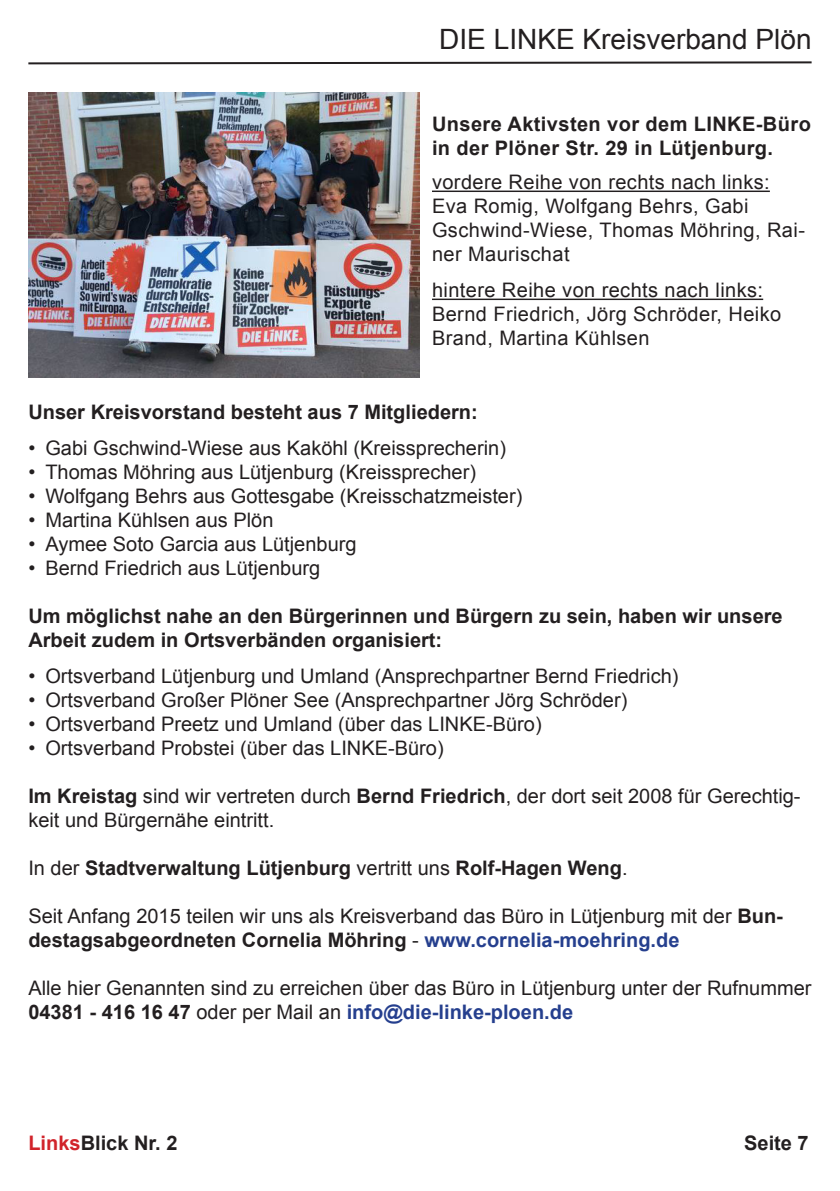
<style>
.page{position:relative;width:840px;height:1191px;background:#fff}
.page>*{position:absolute;margin:0;border:0;box-sizing:border-box;transform-origin:0 0}
.t1{font:28px "Arial";color:#231f20}
.Linksblick{font:20px/24px "Arial";color:#231f20}
.Linksblick-2{font:700 20px/24px "Arial";color:#231f20}
.Linksblick-3{font:20px/24px "Arial";letter-spacing:.02em;color:#231f20}
.Linksblick-4{font:700 20px/24px "Arial";letter-spacing:.02em;color:#231f20}
.s1{font-weight:700}
.s2{font-weight:400}
.s3{font-weight:700;color:#253f8e}
.s4{color:#d1232a}
</style>
<div class="page">
<svg style="left:28px;top:61px;width:784px;height:4px"></svg>
<hr style="left:432px;top:190px;width:337px;height:2px;background:#231f20">
<hr style="left:432px;top:298px;width:330px;height:2px;background:#231f20">
<img style="left:28px;top:93px;width:392px;height:284px">
<p class="t1" style="left:439px;top:21px;width:373px">DIE LINKE Kreisverband Plön</p>
<p class="Linksblick-4" style="left:432px;top:113px;width:380px">Unsere Aktivsten vor dem LINKE-Büro in der Plöner Str. 29 in Lütjenburg.</p>
<p class="Linksblick-3" style="left:432px;top:170px;width:339px">vordere Reihe von rechts nach links:</p>
<p class="Linksblick-3" style="left:432px;top:194px;width:374px">Eva Romig, Wolfgang Behrs, Gabi<br>Gschwind-Wiese, Thomas Möhring, Rai&shy;ner Maurischat</p>
<p class="Linksblick-3" style="left:432px;top:278px;width:332px">hintere Reihe von rechts nach links:</p>
<p class="Linksblick-3" style="left:432px;top:302px;width:350px">Bernd Friedrich, Jörg Schröder, Heiko<br>Brand, Martina Kühlsen</p>
<p class="Linksblick-2" style="left:28px;top:400px;width:450px">Unser Kreisvorstand besteht aus 7 Mitgliedern:</p>
<p class="Linksblick" style="left:28px;top:436px;width:479px">• Gabi Gschwind-Wiese aus Kaköhl (Kreissprecherin)</p>
<p class="Linksblick" style="left:28px;top:460px;width:449px">• Thomas Möhring aus Lütjenburg (Kreissprecher)</p>
<p class="Linksblick" style="left:28px;top:484px;width:495px">• Wolfgang Behrs aus Gottesgabe (Kreisschatzmeister)</p>
<p class="Linksblick" style="left:28px;top:508px;width:246px">• Martina Kühlsen aus Plön</p>
<p class="Linksblick" style="left:28px;top:532px;width:329px">• Aymee Soto Garcia aus Lütjenburg</p>
<p class="Linksblick" style="left:28px;top:556px;width:293px">• Bernd Friedrich aus Lütjenburg</p>
<p class="Linksblick-2" style="left:28px;top:604px;width:755px">Um möglichst nahe an den Bürgerinnen und Bürgern zu sein, haben wir unsere<br>Arbeit zudem in Ortsverbänden organisiert:</p>
<p class="Linksblick" style="left:28px;top:664px;width:651px">• Ortsverband Lütjenburg und Umland (Ansprechpartner Bernd Friedrich)</p>
<p class="Linksblick" style="left:28px;top:688px;width:600px">• Ortsverband Großer Plöner See (Ansprechpartner Jörg Schröder)</p>
<p class="Linksblick" style="left:28px;top:712px;width:514px">• Ortsverband Preetz und Umland (über das LINKE-Büro)</p>
<p class="Linksblick" style="left:28px;top:736px;width:416px">• Ortsverband Probstei (über das LINKE-Büro)</p>
<p class="Linksblick" style="left:28px;top:784px;width:773px"><span class="s1">Im Kreistag</span> sind wir vertreten durch <span class="s1">Bernd Friedrich</span>, der dort seit 2008 für Gerechtig&shy;keit und Bürgernähe eintritt.</p>
<p class="Linksblick-2" style="left:28px;top:856px;width:600px"><span class="s2">In der</span> Stadtverwaltung Lütjenburg <span class="s2">vertritt uns</span> Rolf-Hagen Weng<span class="s2">.</span></p>
<p class="Linksblick" style="left:28px;top:904px;width:755px">Seit Anfang 2015 teilen wir uns als Kreisverband das Büro in Lütjenburg mit der <span class="s1">Bun&shy;destagsabgeordneten Cornelia Möhring</span> - <span class="s3">www.cornelia-moehring.de</span></p>
<p class="Linksblick" style="left:28px;top:976px;width:784px">Alle hier Genannten sind zu erreichen über das Büro in Lütjenburg unter der Rufnummer<br><span class="s1">04381 - 416 16 47</span> oder per Mail an <span class="s3">info@die-linke-ploen.de</span></p>
<p class="Linksblick-2" style="left:28px;top:1131px;width:150px"><span class="s4">Links</span>Blick Nr. 2</p>
<p class="Linksblick-2" style="left:743px;top:1131px;width:66px">Seite 7</p>
</div>
